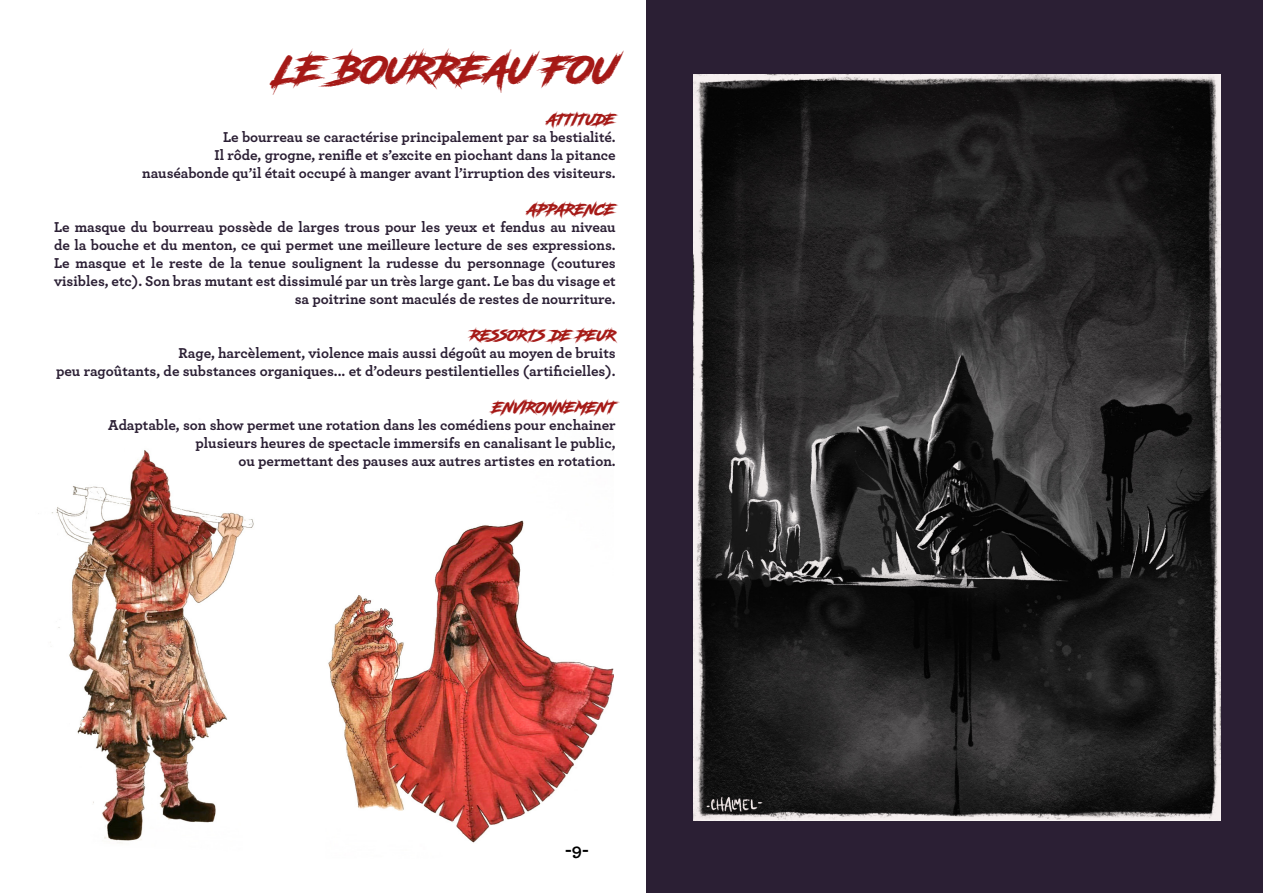
<style>
.page{position:relative;width:1263px;height:893px;background:#fff}
.page>*{position:absolute;margin:0;border:0;box-sizing:border-box;transform-origin:0 0}
.t1{font:37.5px "Road Rage";letter-spacing:.025em;color:#a51916}
.t2{font:700 18px "Archer";color:#000}
.t3{font:700 15px/18px "Archer";color:#2b1f34;text-align:right}
.t4{font:15px "Road Rage";color:#a51916}
</style>
<div class="page">
<img style="left:50px;top:450px;width:563px;height:393px">
<div style="left:646px;top:0;width:617px;height:893px;background:#2b1f34"></div>
<img style="left:693px;top:75px;width:528px;height:746px">
<h1 class="t1" style="left:277px;top:40px;width:340px">LE BOURREAU FOU</h1>
<p class="t4" style="left:547px;top:108px;width:70px">ATTITUDE</p>
<p class="t3" style="left:142px;top:127px;width:475px">Le bourreau se caractérise principalement par sa bestialité.<br>Il rôde, grogne, renifle et s’excite en piochant dans la pitance nauséabonde qu’il était occupé à manger avant l’irruption des visiteurs.</p>
<p class="t4" style="left:528px;top:198px;width:90px">APPARENCE</p>
<p class="t3" style="left:54px;top:217px;width:563px">Le masque du bourreau possède de larges trous pour les yeux et fendus au niveau de la bouche et du menton, ce qui permet une meilleure lecture de ses expressions.<br>Le masque et le reste de la tenue soulignent la rudesse du personnage (coutures visibles, etc). Son bras mutant est dissimulé par un très large gant. Le bas du visage et sa poitrine sont maculés de restes de nourriture.</p>
<p class="t4" style="left:470px;top:324px;width:147px">RESSORTSDE PEUR</p>
<p class="t3" style="left:56px;top:343px;width:561px">Rage, harcèlement, violence mais aussi dégoût au moyen de bruits<br>peu ragoûtants, de substances organiques... et d’odeurs pestilentielles (artificielles).</p>
<p class="t4" style="left:493px;top:396px;width:124px">ENVIRONNEMENT</p>
<p class="t3" style="left:108px;top:415px;width:509px">Adaptable, son show permet une rotation dans les comédiens pour enchainer plusieurs heures de spectacle immersifs en canalisant le public,<br>ou permettant des pauses aux autres artistes en rotation.</p>
<p class="t2" style="left:565px;top:836px;width:25px">-9-</p>
</div>
